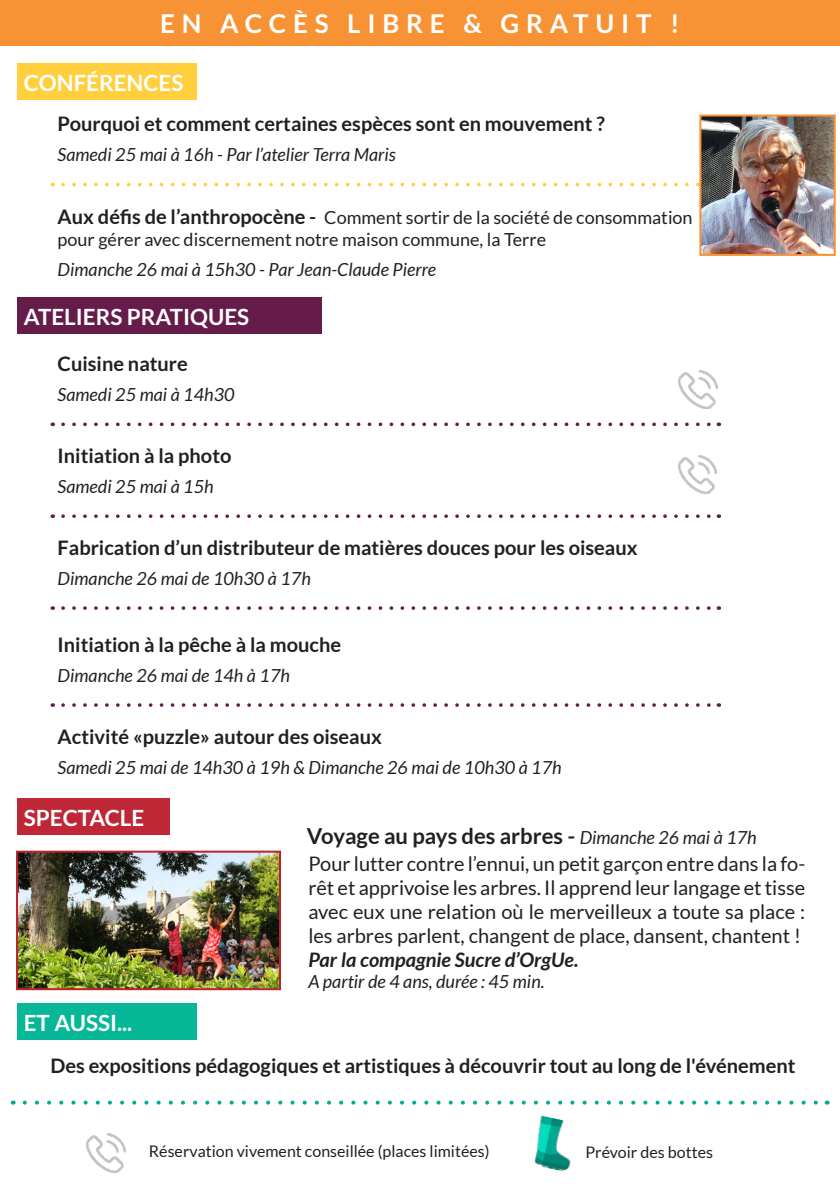
<style>
.page{position:relative;width:840px;height:1191px;background:#fff}
.page>*{position:absolute;margin:0;border:0;box-sizing:border-box;transform-origin:0 0}
.t1{font:700 26px "Lato";letter-spacing:.26em;color:#fff}
.t2{font:700 22.4px "Lato";color:#fff}
.t3{font:700 22px "Lato";color:#231f20}
.t4{font:700 20px "Lato";color:#231f20}
.t5{font:20px/24px "Lato";color:#231f20;text-align:justify}
.t6{font:italic 700 20px "Lato";color:#231f20}
.t7{font:italic 18px "Lato";color:#231f20}
.t8{font:18px/21.6px "Lato";color:#231f20}
.t9{font:16px "Lato";color:#231f20}
.s1{font-weight:700;font-size:20px}
.s2{font-weight:400;font-style:italic;font-size:18px}
</style>
<div class="page">
<div style="left:17px;top:1003px;width:179px;height:37px;background:#06b798"></div>
<div style="left:0;top:0;width:839px;height:45px;background:#f79334"></div>
<div style="left:17px;top:63px;width:179px;height:37px;background:#ffcf3d"></div>
<svg style="left:63px;top:183px;width:636px;height:3px"></svg>
<div style="left:17px;top:298px;width:304px;height:36px;background:#661c4a"></div>
<svg style="left:53px;top:422px;width:665px;height:4px"></svg>
<svg style="left:53px;top:514px;width:665px;height:4px"></svg>
<svg style="left:53px;top:606px;width:665px;height:4px"></svg>
<svg style="left:53px;top:703px;width:665px;height:4px"></svg>
<svg style="left:63px;top:422px;width:649px;height:4px"></svg>
<svg style="left:63px;top:514px;width:649px;height:4px"></svg>
<svg style="left:63px;top:606px;width:649px;height:4px"></svg>
<svg style="left:63px;top:703px;width:649px;height:4px"></svg>
<div style="left:17px;top:798px;width:152px;height:36px;background:#c02736"></div>
<img style="left:19px;top:853px;width:259px;height:134px">
<div style="left:16px;top:850px;width:265px;height:140px;border:2px solid #bf222c"></div>
<img style="left:702px;top:117px;width:130px;height:136px">
<div style="left:699px;top:114px;width:136px;height:142px;border:2px solid #f79334"></div>
<img style="left:678px;top:370px;width:38px;height:39px">
<img style="left:87px;top:1133px;width:38px;height:39px">
<img style="left:534px;top:1115px;width:37px;height:57px">
<svg style="left:25px;top:1100px;width:793px;height:4px"></svg>
<img style="left:678px;top:455px;width:38px;height:39px">
<p class="t1" style="left:160px;top:9px;width:520px">EN ACCÈS LIBRE &amp; GRATUIT !</p>
<p class="t2" style="left:24px;top:70px;width:161px">CONFÉRENCES</p>
<p class="t4" style="left:58px;top:113px;width:548px">Pourquoi et comment certaines espèces sont en mouvement ?</p>
<p class="t7" style="left:58px;top:145px;width:339px">Samedi 25 mai à 16h - Par l’atelier Terra Maris</p>
<p class="t8" style="left:58px;top:207px;width:636px"><span class="s1">Aux défis de l’anthropocène -</span> Comment sortir de la société de consommation pour gérer avec discernement notre maison commune, la Terre</p>
<p class="t7" style="left:58px;top:260px;width:379px">Dimanche 26 mai à 15h30 - Par Jean-Claude Pierre</p>
<p class="t2" style="left:24px;top:304px;width:227px">ATELIERS PRATIQUES</p>
<p class="t4" style="left:58px;top:352px;width:131px">Cuisine nature</p>
<p class="t7" style="left:58px;top:384px;width:178px">Samedi 25 mai à 14h30</p>
<p class="t4" style="left:58px;top:444px;width:175px">Initiation à la photo</p>
<p class="t7" style="left:58px;top:476px;width:157px">Samedi 25 mai à 15h</p>
<p class="t4" style="left:58px;top:536px;width:581px">Fabrication d’un distributeur de matières douces pour les oiseaux</p>
<p class="t7" style="left:58px;top:568px;width:254px">Dimanche 26 mai de 10h30 à 17h</p>
<p class="t4" style="left:58px;top:633px;width:285px">Initiation à la pêche à la mouche</p>
<p class="t7" style="left:58px;top:665px;width:234px">Dimanche 26 mai de 14h à 17h</p>
<p class="t4" style="left:58px;top:725px;width:325px">Activité «puzzle» autour des oiseaux</p>
<p class="t7" style="left:58px;top:757px;width:505px">Samedi 25 mai de 14h30 à 19h &amp; Dimanche 26 mai de 10h30 à 17h</p>
<p class="t2" style="left:24px;top:804px;width:122px">SPECTACLE</p>
<p class="t5" style="left:308px;top:851px;width:498px">Pour lutter contre l’ennui, un petit garçon entre dans la fo&shy;rêt et apprivoise les arbres. Il apprend leur langage et tisse avec eux une relation où le merveilleux a toute sa place : les arbres parlent, changent de place, dansent, chantent !</p>
<p class="t6" style="left:308px;top:948px;width:271px">Par la compagnie Sucre d’OrgUe.</p>
<p class="t7" style="left:308px;top:971px;width:238px">A partir de 4 ans, durée : 45 min.</p>
<p class="t3" style="left:307px;top:823px;width:451px">Voyage au pays des arbres - <span class="s2">Dimanche 26 mai à 17h</span></p>
<p class="t2" style="left:24px;top:1010px;width:110px">ET AUSSI...</p>
<p class="t4" style="left:50px;top:1053px;width:746px">Des expositions pédagogiques et artistiques à découvrir tout au long de l'événement</p>
<p class="t9" style="left:149px;top:1142px;width:342px">Réservation vivement conseillée (places limitées)</p>
<p class="t9" style="left:585px;top:1143px;width:129px">Prévoir des bottes</p>
</div>
